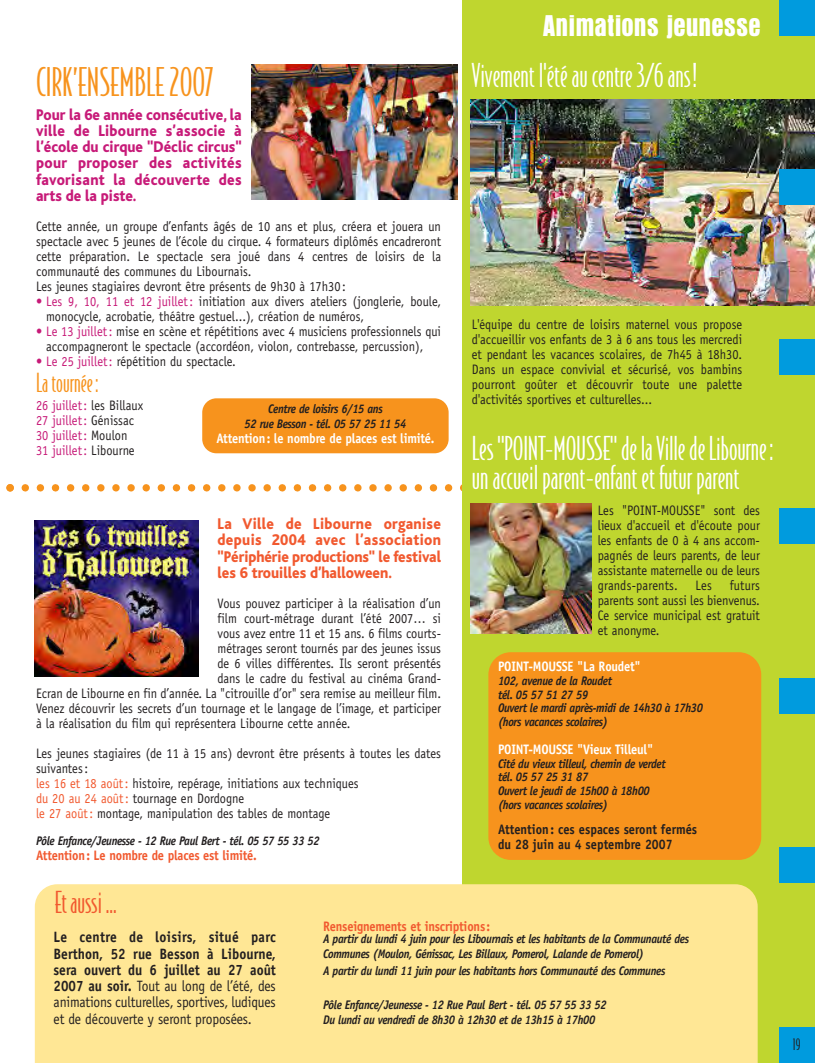
<style>
.page{position:relative;width:815px;height:1063px;background:#fff}
.page>*{position:absolute;margin:0;border:0;box-sizing:border-box;transform-origin:0 0}
.t1{font:300 37.5px "Bodega Sans";color:#f7931d}
.t2{font:300 31.25px/28.8px "Bodega Sans";color:#fff}
.t3{font:300 28.75px "Bodega Sans";color:#f1592f}
.t4{font:26.62px "AT Aura";color:#fff}
.t5{font:300 25px "Bodega Sans";color:#f7931d}
.t6{font:800 16.25px/16.2px "Bliss";letter-spacing:.02em;color:#c71a78;text-align:justify;scale:.9 1}
.t7{font:800 16.25px/16.2px "Bliss";letter-spacing:-.005em;color:#f1592f;text-align:justify;scale:.9 1}
.t8{font:700 15px/16.2px "Officina Sans";color:#231f20;text-align:justify;scale:.9 1}
.t9{font:300 15px "Bodega Sans";color:#231f20}
.t10{font:13.75px/15px "Officina Sans";color:#231f20;text-align:justify;scale:.9 1}
.t11{font:700 13.75px "Officina Sans";letter-spacing:-.015em;color:#fff;scale:.9 1}
.t12{font:13.75px/15px "Officina Sans";color:#c71a78;scale:.9 1}
.t13{font:700 13.75px "Officina Sans";letter-spacing:-.015em;color:#f1592f;scale:.9 1}
.t14{font:700 13.75px/15px "Officina Sans";color:#231f20;scale:.9 1}
.t15{font:italic 700 12.5px/13.8px "Officina Sans";letter-spacing:-.035em;color:#231f20;scale:.9 1}
.s1{color:#c71a78}
.s2{color:#231f20}
.s3{color:#f1592f}
.s4{font-weight:400}
</style>
<div class="page">
<svg style="left:6px;top:484px;width:456px;height:8px"></svg>
<div style="left:202px;top:398px;width:247px;height:55px;background:#f7931d;border-radius:14px"></div>
<div style="left:462px;top:0;width:353px;height:1063px;background:#bfd62f"></div>
<div style="left:488px;top:652px;width:273px;height:208px;background:#f7931d;border-radius:22px"></div>
<img style="left:470px;top:99px;width:345px;height:206px">
<img style="left:471px;top:504px;width:121px;height:129px">
<img style="left:252px;top:64px;width:206px;height:135px">
<img style="left:35px;top:520px;width:164px;height:156px">
<div style="left:35px;top:884px;width:723px;height:179px;background:#ffe795"></div>
<div style="left:779px;top:0;width:36px;height:36px;background:#009bde"></div>
<div style="left:779px;top:170px;width:36px;height:35px;background:#009bde"></div>
<div style="left:779px;top:339px;width:36px;height:36px;background:#009bde"></div>
<div style="left:779px;top:509px;width:36px;height:35px;background:#009bde"></div>
<div style="left:779px;top:678px;width:36px;height:36px;background:#009bde"></div>
<div style="left:779px;top:848px;width:36px;height:35px;background:#009bde"></div>
<div style="left:779px;top:1028px;width:36px;height:35px;background:#009bde"></div>
<h1 class="t1" style="left:36px;top:67px;width:179px">CIRK’ENSEMBLE 2007</h1>
<p class="t6" style="left:36px;top:107px;width:230px">Pour la 6e année consécutive, la ville de Libourne s’associe à l’école du cirque "Déclic circus" pour proposer des activités favorisant la découverte des arts de la piste.</p>
<p class="t10" style="left:36px;top:220px;width:451px;text-align:left">Cette année, un groupe d’enfants âgés de 10 ans et plus, créera et jouera un spectacle avec 5 jeunes de l’école du cirque. 4 formateurs diplômés encadreront cette préparation. Le spectacle sera joué dans 4 centres de loisirs de la communauté des communes du Libournais.<br>Les jeunes stagiaires devront être présents de 9h30 à 17h30:</p>
<p class="t10" style="left:46px;top:295px;width:440px;text-indent:-10px"><span class="s1">• Les 9, 10, 11 et 12 juillet:</span> initiation aux divers ateliers (jonglerie, boule, monocycle, acrobatie, théâtre gestuel...), création de numéros,</p>
<p class="t10" style="left:36px;top:325px;width:451px;text-align:center"><span class="s1">• Le 13 juillet:</span> mise en scène et répétitions avec 4 musiciens professionnels qui accompagneront le spectacle (accordéon, violon, contrebasse, percussion),</p>
<p class="t10" style="left:36px;top:355px;width:224px"><span class="s1">• Le 25 juillet:</span> répétition du spectacle.</p>
<h3 class="t5" style="left:36px;top:373px;width:65px">La tournée:</h3>
<p class="t12" style="left:36px;top:399px;width:121px">26 juillet: <span class="s2">les Billaux<br></span>27 juillet: <span class="s2">Génissac<br></span>30 juillet: <span class="s2">Moulon<br></span>31 juillet: <span class="s2">Libourne</span></p>
<p class="t15" style="left:245px;top:403px;width:181px;line-height:15px;text-align:center">Centre de loisirs 6/15 ans<br>52 rue Besson - tél. 05 57 25 11 54</p>
<p class="t11" style="left:216px;top:433px;width:244px">Attention: le nombre de places est limité.</p>
<p class="t7" style="left:218px;top:517px;width:250px">La Ville de Libourne organise depuis 2004 avec l’association "Périphérie productions" le festival les 6 trouilles d’halloween.</p>
<p class="t10" style="left:218px;top:597px;width:250px">Vous pouvez participer à la réalisation d’un</p>
<p class="t10" style="left:218px;top:612px;width:250px">film court-métrage durant l’été 2007… si</p>
<p class="t10" style="left:218px;top:627px;width:250px">vous avez entre 11 et 15 ans. 6 films courts-</p>
<p class="t10" style="left:218px;top:642px;width:250px">métrages seront tournés par des jeunes issus</p>
<p class="t10" style="left:218px;top:657px;width:250px">de 6 villes différentes. Ils seront présentés</p>
<p class="t10" style="left:218px;top:672px;width:250px">dans le cadre du festival au cinéma Grand-</p>
<p class="t10" style="left:36px;top:687px;width:452px">Ecran de Libourne en fin d’année. La "citrouille d’or" sera remise au meilleur film.</p>
<p class="t10" style="left:36px;top:702px;width:451px">Venez découvrir les secrets d’un tournage et le langage de l’image, et participer</p>
<p class="t10" style="left:36px;top:717px;width:351px">à la réalisation du film qui représentera Libourne cette année.</p>
<p class="t10" style="left:36px;top:747px;width:451px;text-align:left">Les jeunes stagiaires (de 11 à 15 ans) devront être présents à toutes les dates suivantes:<br><span class="s3">les 16 et 18 août:</span> histoire, repérage, initiations aux techniques<br><span class="s3">du 20 au 24 août:</span> tournage en Dordogne<br><span class="s3">le 27 août:</span> montage, manipulation des tables de montage</p>
<p class="t15" style="left:36px;top:835px;width:317px">Pôle Enfance/Jeunesse - 12 Rue Paul Bert - tél. 05 57 55 33 52</p>
<p class="t13" style="left:36px;top:849px;width:247px">Attention: Le nombre de places est limité.</p>
<h3 class="t3" style="left:55px;top:891px;width:64px">Et aussi ...</h3>
<h3 class="t4" style="left:542px;top:15px;width:220px">Animations jeunesse</h3>
<h2 class="t2" style="left:472px;top:63px;width:226px">Vivement l'été au centre 3/6 ans!</h2>
<p class="t10" style="left:472px;top:318px;width:302px">L'équipe du centre de loisirs maternel vous propose d'accueillir vos enfants de 3 à 6 ans tous les mercredi et pendant les vacances scolaires, de 7h45 à 18h30.<br>Dans un espace convivial et sécurisé, vos bambins pourront goûter et découvrir toute une palette d'activités sportives et culturelles...</p>
<h2 class="t2" style="left:472px;top:436px;width:304px">Les "POINT-MOUSSE" de la Ville de Libourne: un accueil parent-enfant et futur parent</h2>
<p class="t10" style="left:598px;top:504px;width:182px">Les "POINT-MOUSSE" sont des lieux d'accueil et d'écoute pour les enfants de 0 à 4 ans accom&shy;pagnés de leurs parents, de leur assistante maternelle ou de leurs grands-parents.</p>
<p class="t10" style="left:598px;top:579px;width:182px;text-indent:132px">futurs parents sont aussi les bienvenus.<br>Ce service municipal est gratuit et anonyme.</p>
<p class="t11" style="left:498px;top:661px;width:160px">POINT-MOUSSE "La Roudet"</p>
<p class="t15" style="left:498px;top:675px;width:229px">102, avenue de la Roudet<br>tél. 05 57 51 27 59<br>Ouvert le mardi après-midi de 14h30 à 17h30 (hors vacances scolaires)</p>
<p class="t11" style="left:498px;top:743px;width:174px">POINT-MOUSSE "Vieux Tilleul"</p>
<p class="t15" style="left:498px;top:758px;width:188px">Cité du vieux tilleul, chemin de verdet tél. 05 57 25 31 87<br>Ouvert le jeudi de 15h00 à 18h00 (hors vacances scolaires)</p>
<p class="t14" style="left:498px;top:823px;width:223px">Attention : ces espaces seront fermés du 28 juin au 4 septembre 2007</p>
<p class="t10" style="left:695px;top:579px;width:20px">Les</p>
<p class="t8" style="left:54px;top:931px;width:249px">Le centre de loisirs, situé parc Berthon, 52 rue Besson à Libourne, sera ouvert du 6 juillet au 27 août 2007 au soir. <span class="s4">Tout au long de l’été, des animations culturelles, sportives, ludiques et de découverte y seront proposées.</span></p>
<p class="t13" style="left:323px;top:921px;width:187px">Renseignements et inscriptions:</p>
<p class="t15" style="left:323px;top:932px;width:408px;line-height:15px">A partir du lundi 4 juin pour les Libournais et les habitants de la Communauté des<br>Communes (Moulon, Génissac, Les Billaux, Pomerol, Lalande de Pomerol)</p>
<p class="t15" style="left:323px;top:965px;width:382px">A partir du lundi 11 juin pour les habitants hors Communauté des Communes</p>
<p class="t15" style="left:323px;top:998px;width:317px;line-height:15px">Pôle Enfance/Jeunesse - 12 Rue Paul Bert - tél. 05 57 55 33 52<br>Du lundi au vendredi de 8h30 à 12h30 et de 13h15 à 17h00</p>
<p class="t9" style="left:793px;top:1039px;width:9px">19</p>
</div>
